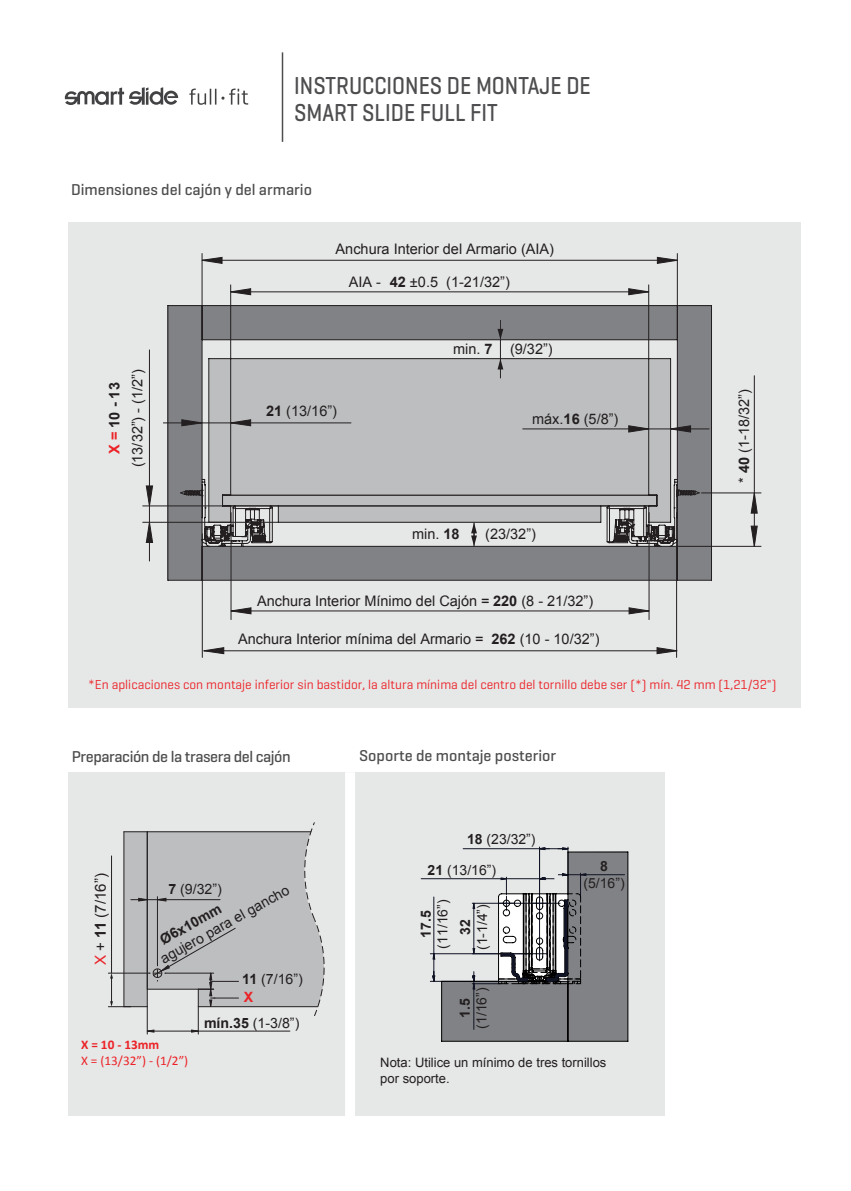
<style>
.page{position:relative;width:851px;height:1191px;background:#fff}
.page>*{position:absolute;margin:0;border:0;box-sizing:border-box;transform-origin:0 0}
.t1{font:500 25px/27.2px "Geogrotesque";color:#4d4d4f;scale:.87 1}
.t2{font:500 16px "Geogrotesque";color:#4d4d4f}
.t3{font:500 16px "Geogrotesque";letter-spacing:-.025em;color:#4d4d4f}
.t4{font:15.2px "Arial";color:#231f20}
.t5{font:14.6px/23px "Arial";color:#231f20;text-align:center}
.t6{font:14.2px "Arial";color:#231f20}
.t7{font:700 14.2px "Arial";color:#231f20}
.t8{font:700 14.2px "Arial";color:#ec2227}
.t9{font:14px/30.4px "Arial";color:#231f20}
.t10{font:700 14px "Arial";color:#231f20}
.t11{font:13.2px "Geogrotesque";color:#ec2227}
.t12{font:13.2px "Calibri";color:#ec2227}
.t13{font:700 13.2px "Calibri";color:#ec2227}
.t14{font:13px/15.6px "Arial";color:#231f20}
.s1{font-weight:700}
.s2{font-weight:700;color:#ec2227}
.s3{color:#ec2227}
</style>
<div class="page">
<div style="left:69px;top:222px;width:732px;height:485px;background:#e6e7e7"></div>
<hr style="left:282px;top:52px;width:1px;height:90px;background:#4e4e50">
<div style="left:68px;top:772px;width:597px;height:343px;background:#e6e7e7"></div>
<div style="left:345px;top:772px;width:10px;height:347px;background:#fff"></div>
<svg style="left:65px;top:87px;width:113px;height:18px"></svg>
<svg style="left:189px;top:89px;width:59px;height:16px"></svg>
<hr style="left:754px;top:376px;width:1px;height:117px;background:#231f20">
<hr style="left:754px;top:493px;width:1px;height:53px;background:#231f20">
<hr style="left:711px;top:492px;width:50px;height:1px;background:#231f20">
<hr style="left:677px;top:546px;width:84px;height:1px;background:#231f20">
<hr style="left:231px;top:291px;width:418px;height:1px;background:#231f20">
<hr style="left:648px;top:285px;width:1px;height:74px;background:#231f20">
<hr style="left:230px;top:285px;width:1px;height:74px;background:#231f20">
<hr style="left:202px;top:260px;width:475px;height:1px;background:#231f20">
<hr style="left:677px;top:253px;width:1px;height:52px;background:#231f20">
<hr style="left:202px;top:253px;width:1px;height:52px;background:#231f20">
<hr style="left:163px;top:422px;width:39px;height:1px;background:#231f20">
<hr style="left:149px;top:350px;width:1px;height:156px;background:#231f20">
<hr style="left:149px;top:522px;width:1px;height:39px;background:#231f20">
<hr style="left:143px;top:505px;width:79px;height:1px;background:#231f20">
<hr style="left:143px;top:522px;width:135px;height:1px;background:#231f20">
<svg style="left:750px;top:492px;width:8px;height:21px"></svg>
<svg style="left:750px;top:525px;width:8px;height:22px"></svg>
<svg style="left:628px;top:288px;width:21px;height:7px"></svg>
<svg style="left:230px;top:288px;width:21px;height:7px"></svg>
<svg style="left:657px;top:257px;width:21px;height:7px"></svg>
<svg style="left:201px;top:257px;width:21px;height:7px"></svg>
<svg style="left:146px;top:485px;width:7px;height:58px"></svg>
<svg style="left:167px;top:304px;width:545px;height:277px;background:#a5a6a8"></svg>
<svg style="left:108px;top:822px;width:217px;height:212px"></svg>
<hr style="left:198px;top:1006px;width:120px;height:1px;background:#231f20">
<hr style="left:147px;top:831px;width:164px;height:1px;background:#231f20">
<hr style="left:147px;top:831px;width:1px;height:158px;background:#231f20">
<hr style="left:147px;top:988px;width:51px;height:1px;background:#231f20">
<hr style="left:111px;top:856px;width:1px;height:117px;background:#231f20">
<svg style="left:678px;top:489px;width:33px;height:7px"></svg>
<svg style="left:180px;top:489px;width:22px;height:7px"></svg>
<hr style="left:231px;top:610px;width:418px;height:1px;background:#231f20">
<hr style="left:649px;top:512px;width:1px;height:107px;background:#231f20">
<hr style="left:231px;top:512px;width:1px;height:107px;background:#231f20">
<svg style="left:628px;top:607px;width:22px;height:7px"></svg>
<svg style="left:230px;top:607px;width:21px;height:7px"></svg>
<hr style="left:204px;top:650px;width:473px;height:1px;background:#231f20">
<svg style="left:656px;top:647px;width:20px;height:7px"></svg>
<svg style="left:203px;top:647px;width:21px;height:7px"></svg>
<hr style="left:202px;top:534px;width:1px;height:123px;background:#231f20">
<hr style="left:676px;top:512px;width:1px;height:145px;background:#231f20">
<svg style="left:497px;top:320px;width:6px;height:20px"></svg>
<svg style="left:497px;top:359px;width:6px;height:19px"></svg>
<hr style="left:500px;top:331px;width:1px;height:37px;background:#231f20">
<svg style="left:471px;top:522px;width:6px;height:24px"></svg>
<hr style="left:421px;top:878px;width:85px;height:1px;background:#101424">
<hr style="left:430px;top:981px;width:101px;height:1px;background:#101424">
<hr style="left:430px;top:953px;width:101px;height:1px;background:#101424">
<svg style="left:432px;top:847px;width:197px;height:195px"></svg>
<h1 class="t1" style="left:294px;top:71px;width:342px">INSTRUCCIONES DE MONTAJE DE<br>SMART SLIDE FULL FIT</h1>
<p class="t2" style="left:71px;top:179px;width:243px">Dimensiones del cajón y del armario</p>
<p class="t5" style="left:336px;top:237px;width:220px">Anchura Interior del Armario (AIA)</p>
<p class="t5" style="left:349px;top:271px;width:163px">AIA - <span class="s1">42</span> ±0.5 (1-21/32”)</p>
<p class="t5" style="left:453px;top:337px;width:101px">min. <span class="s1">7</span> (9/32”)</p>
<p class="t5" style="left:103px;top:467px;width:100px;rotate:-90deg"><span class="s2">X =</span> <span class="s1">10 - 13 </span>(13/32”) - (1/2”)</p>
<p class="t5" style="left:266px;top:399px;width:72px"><span class="s1">21</span> (13/16”)</p>
<p class="t5" style="left:532px;top:408px;width:88px">máx.<span class="s1">16</span> (5/8”)</p>
<p class="t5" style="left:412px;top:522px;width:49px">min. <span class="s1">18</span></p>
<p class="t5" style="left:485px;top:522px;width:52px">(23/32”)</p>
<p class="t5" style="left:257px;top:589px;width:338px">Anchura Interior Mínimo del Cajón = <span class="s1">220</span> (8 - 21/32”)</p>
<p class="t5" style="left:238px;top:628px;width:363px">Anchura Interior mínima del Armario = <span class="s1">262</span> (10 - 10/32”)</p>
<p class="t5" style="left:733px;top:482px;width:95px;rotate:-90deg">* <span class="s1">40</span> (1-18/32”)</p>
<p class="t11" style="left:88px;top:676px;width:690px">*En aplicaciones con montaje inferior sin bastidor, la altura mínima del centro del tornillo debe ser (*) mín. 42 mm (1,21/32")</p>
<p class="t3" style="left:72px;top:746px;width:220px">Preparación de la trasera del cajón</p>
<p class="t2" style="left:359px;top:746px;width:199px">Soporte de montaje posterior</p>
<p class="t4" style="left:91px;top:965px;width:94px;rotate:-90deg"><span class="s3">X</span> + <span class="s1">11</span> (7/16”)</p>
<p class="t6" style="left:168px;top:879px;width:55px"><span class="s1">7</span> (9/32”)</p>
<p class="t6" style="left:157px;top:951px;width:147px;rotate:-29deg">agujero para el gancho</p>
<p class="t7" style="left:157px;top:932px;width:69px;rotate:-29deg">Ø6x10mm</p>
<p class="t6" style="left:242px;top:970px;width:62px"><span class="s1">11</span> (7/16”)</p>
<p class="t8" style="left:244px;top:987px;width:11px">X</p>
<p class="t6" style="left:204px;top:1014px;width:97px"><span class="s1">mín.35</span> (1-3/8”)</p>
<p class="t9" style="left:428px;top:824px;width:109px;text-indent:39px"><span class="s1">18</span> (23/32”)<br><span class="s1">21</span> (13/16”)</p>
<p class="t10" style="left:416px;top:937px;width:29px;rotate:-90deg">17.5</p>
<p class="t9" style="left:427px;top:948px;width:51px;rotate:-90deg">(11/16”)</p>
<p class="t9" style="left:467px;top:950px;width:47px;rotate:-90deg">(1-1/4”)</p>
<p class="t10" style="left:456px;top:935px;width:17px;rotate:-90deg">32</p>
<p class="t10" style="left:455px;top:1018px;width:21px;rotate:-90deg">1.5</p>
<p class="t9" style="left:467px;top:1028px;width:43px;rotate:-90deg">(1/16”)</p>
<p class="t10" style="left:600px;top:856px;width:9px">8</p>
<p class="t9" style="left:583px;top:868px;width:43px">(5/16”)</p>
<p class="t13" style="left:81px;top:1035px;width:80px">X = 10 - 13mm</p>
<p class="t12" style="left:81px;top:1051px;width:109px">X = (13/32”) - (1/2”)</p>
<p class="t14" style="left:380px;top:1055px;width:228px">Nota: Utilice un mínimo de tres tornillos por soporte.</p>
</div>
